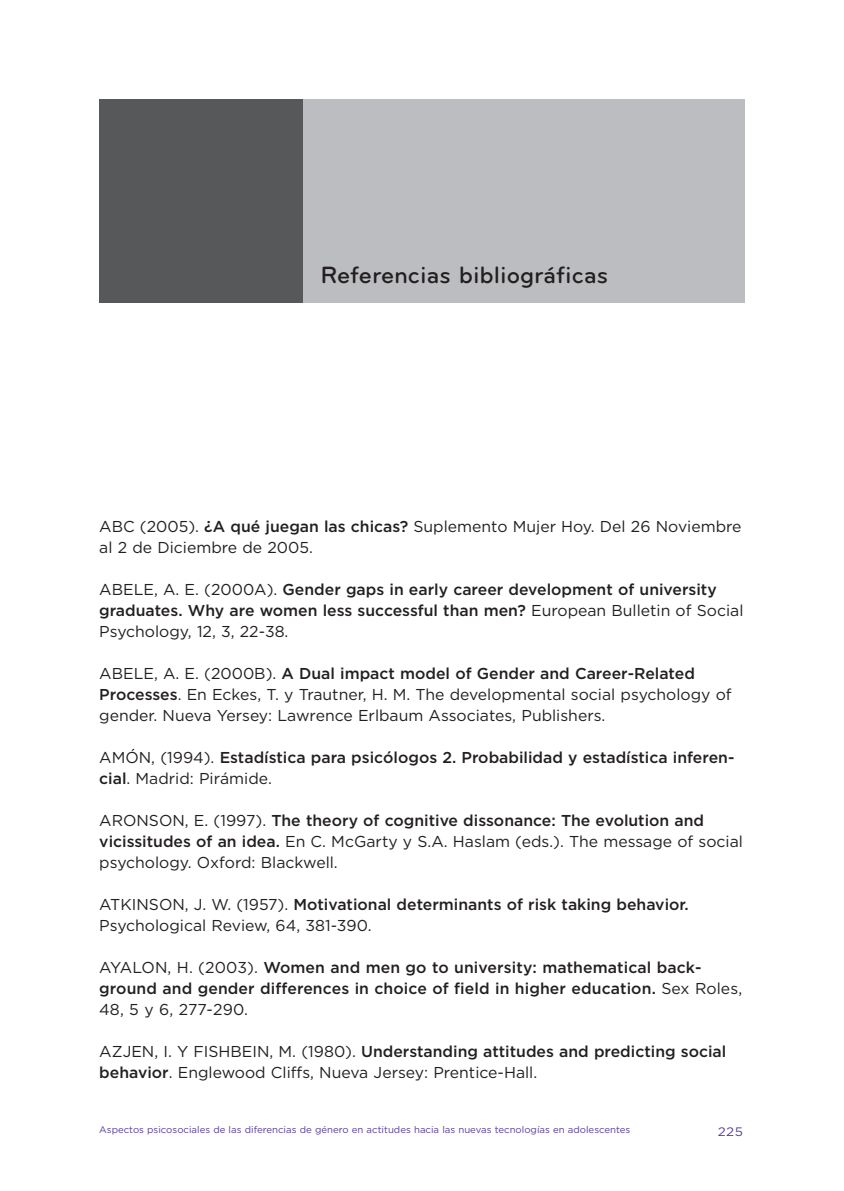
<style>
.page{position:relative;width:844px;height:1191px;background:#fff}
.page>*{position:absolute;margin:0;border:0;box-sizing:border-box;transform-origin:0 0}
.t1{font:500 24.5px "Bryant";color:#231f20}
.t2{font:15.75px/21px "Gotham";color:#231f20}
.t3{font:500 15.75px/21px "Gotham";color:#231f20}
.t4{font:12.25px "Gotham";color:#593e99;scale:1.1 1}
.t5{font:9.62px "Gotham";color:#593e99}
.s1{font-weight:500}
.s2{font-weight:400}
</style>
<div class="page">
<div style="left:303px;top:99px;width:441px;height:204px;background:#bcbdc0"></div>
<div style="left:99px;top:99px;width:204px;height:204px;background:#57585a"></div>
<h1 class="t1" style="left:320px;top:266px;width:289px">Referencias bibliográficas</h1>
<p class="t2" style="left:99px;top:516px;width:643px">ABC (2005). <span class="s1">¿A qué juegan las chicas?</span> Suplemento Mujer Hoy. Del 26 Noviembre al 2 de Diciembre de 2005.</p>
<p class="t3" style="left:99px;top:579px;width:645px"><span class="s2">ABELE, A. E. (2000A).</span> Gender gaps in early career development of university graduates. Why are women less successful than men? <span class="s2">European Bulletin of Social<br>Psychology, 12, 3, 22-38.</span></p>
<p class="t2" style="left:99px;top:663px;width:633px">ABELE, A. E. (2000B). <span class="s1">A Dual impact model of Gender and Career-Related<br>Processes</span>. En Eckes, T. y Trautner, H. M. The developmental social psychology of gender. Nueva Yersey: Lawrence Erlbaum Associates, Publishers.</p>
<p class="t3" style="left:99px;top:747px;width:636px"><span class="s2">AMÓN, (1994).</span> Estadística para psicólogos 2. Probabilidad y estadística inferen&shy;cial<span class="s2">. Madrid: Pirámide.</span></p>
<p class="t2" style="left:99px;top:810px;width:645px">ARONSON, E. (1997). <span class="s1">The theory of cognitive dissonance: The evolution and vicissitudes of an idea.</span> En C. McGarty y S.A. Haslam (eds.). The message of social psychology. Oxford: Blackwell.</p>
<p class="t2" style="left:99px;top:894px;width:591px">ATKINSON, J. W. (1957). <span class="s1">Motivational determinants of risk taking behavior.<br></span>Psychological Review, 64, 381-390.</p>
<p class="t3" style="left:99px;top:957px;width:644px"><span class="s2">AYALON, H. (2003).</span> Women and men go to university: mathematical back&shy;ground and gender differences in choice of field in higher education. <span class="s2">Sex Roles,<br>48, 5 y 6, 277-290.</span></p>
<p class="t2" style="left:99px;top:1041px;width:628px">AZJEN, I. Y FISHBEIN, M. (1980). <span class="s1">Understanding attitudes and predicting social behavior</span>. Englewood Cliffs, Nueva Jersey: Prentice-Hall.</p>
<p class="t5" style="left:99px;top:1123px;width:532px">Aspectos psicosociales de las diferencias de género en actitudes hacia las nuevas tecnologías en adolescentes</p>
<p class="t4" style="left:717px;top:1124px;width:24px">225</p>
</div>
